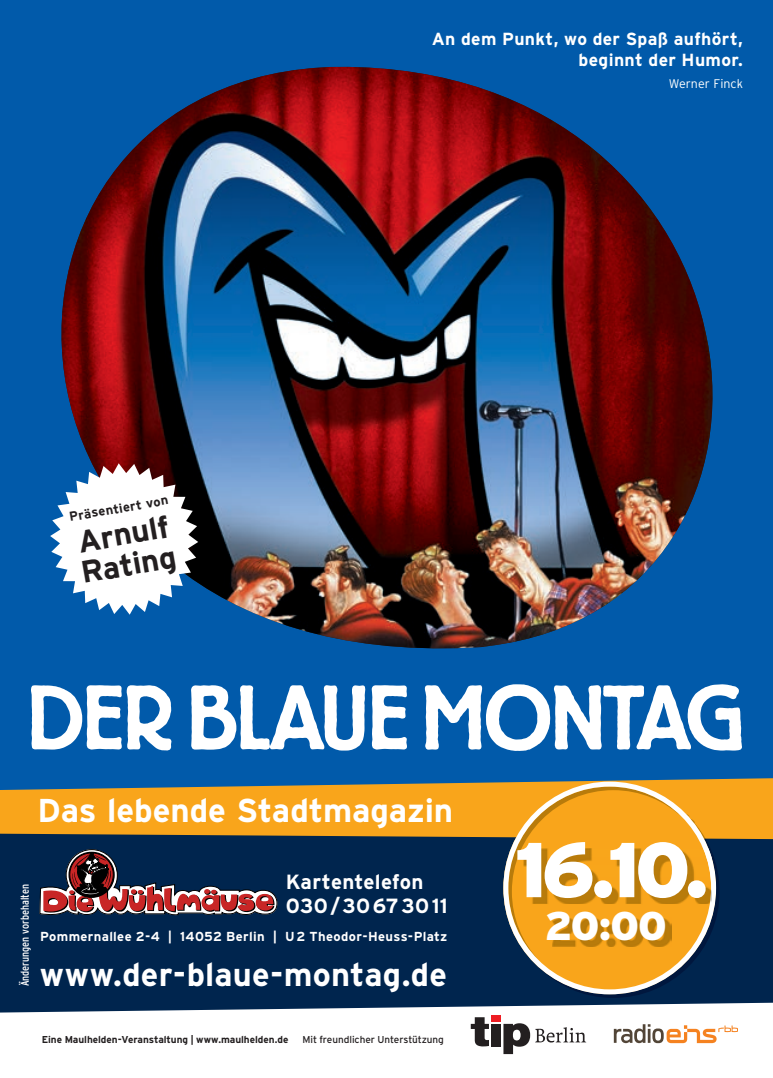
<style>
.page{position:relative;width:773px;height:1078px;background:#fff}
.page>*{position:absolute;margin:0;border:0;box-sizing:border-box;transform-origin:0 0}
.t1{font:900 77.5px "Interstate";color:#fff}
.t2{font:900 40px "Interstate";color:#fff}
.t3{font:700 33px "Interstate";letter-spacing:-.005em;color:#fff}
.t4{font:700 32.5px "Interstate";letter-spacing:.005em;color:#fff}
.t5{font:700 31px/31px "Interstate";color:#231f20}
.t6{font:700 20.5px/24.5px "Interstate";letter-spacing:.01em;color:#fff}
.t7{font:700 17.5px/21px "Interstate";letter-spacing:.02em;color:#fff;text-align:right}
.t8{font:700 13px "Interstate";letter-spacing:.025em;color:#fff}
.t9{font:700 13px "Interstate";color:#231f20}
.t10{font:300 12.5px "Interstate";color:#fff}
.t11{font:condensed 11.25px "Interstate";color:#fff}
.t12{font:700 10px "Interstate";letter-spacing:-.005em;color:#231f20}
.t13{font:10px "Interstate";letter-spacing:-.005em;color:#231f20}
</style>
<div class="page">
<div style="left:0;top:0;width:772px;height:851px;background:#015aaa"></div>
<div style="left:0;top:820px;width:772px;height:243px;background:#00254e"></div>
<img style="left:62px;top:67px;width:650px;height:581px">
<svg style="left:31px;top:684px;width:710px;height:66px"></svg>
<svg style="left:0;top:778px;width:772px;height:60px;fill:#f9a51b"></svg>
<svg style="left:0;top:1002px;width:772px;height:61px;background:#e3e7eb"></svg>
<svg style="left:50px;top:463px;width:148px;height:151px"></svg>
<svg style="left:39px;top:849px;width:239px;height:67px"></svg>
<svg style="left:613px;top:1023px;width:124px;height:19px;background:#e1cbb7"></svg>
<svg style="left:503px;top:781px;width:213px;height:138px;background:#d4a656"></svg>
<svg style="left:508px;top:786px;width:211px;height:211px"></svg>
<img style="left:523px;top:848px;width:179px;height:55px">
<img style="left:702px;top:848px;width:9px;height:55px">
<img style="left:552px;top:917px;width:119px;height:29px">
<svg style="left:470px;top:1016px;width:19px;height:30px"></svg>
<div style="left:491px;top:1014px;width:10px;height:7px;background:#ee1d23"></div>
<div style="left:491px;top:1023px;width:10px;height:22px;background:#231f20"></div>
<svg style="left:503px;top:1022px;width:83px;height:31px;background:#bcbbbb"></svg>
<h3 class="t7" style="left:432px;top:28px;width:312px">An dem Punkt, wo der Spaß aufhört, beginnt der Humor.</h3>
<p class="t10" style="left:668px;top:77px;width:76px">Werner Finck</p>
<p class="t9" style="left:68px;top:509px;width:102px;rotate:-10deg">Präsentiert von</p>
<h3 class="t5" style="left:73px;top:526px;width:98px;rotate:-10deg">Arnulf<br>R ating</h3>
<h3 class="t3" style="left:38px;top:791px;width:417px">Das lebende Stadtmagazin</h3>
<p class="t11" style="left:18px;top:985px;width:103px;rotate:-90deg">Änderungen vorbehalten</p>
<h3 class="t6" style="left:286px;top:868px;width:163px">Kartentelefon<br>030 / 30 67 30 11</h3>
<p class="t8" style="left:40px;top:928px;width:409px">Pommernallee 2-4 | 14052 Berlin | U 2 Theodor-Heuss-Platz</p>
<h3 class="t4" style="left:40px;top:956px;width:408px">www.der-blaue-montag.de</h3>
<p class="t12" style="left:42px;top:1033px;width:248px">Eine Maulhelden-Veranstaltung | www.maulhelden.de</p>
<p class="t13" style="left:302px;top:1033px;width:143px">Mit freundlicher Unterstützung</p>
<h1 class="t1" style="left:514px;top:825px;width:196px">16.10.</h1>
<h2 class="t2" style="left:544px;top:902px;width:123px">20:00</h2>
</div>
